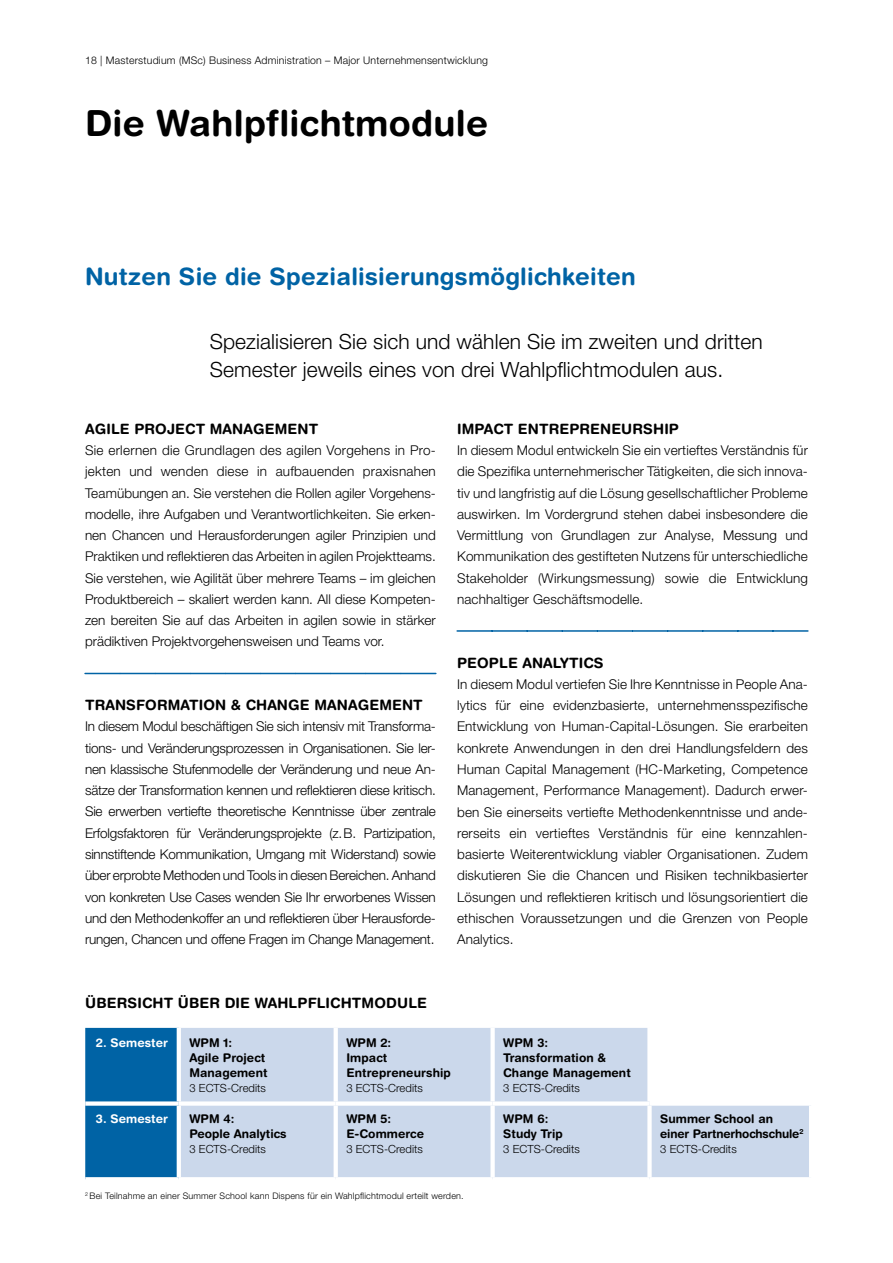
<style>
.page{position:relative;width:893px;height:1263px;background:#fff}
.page>*{position:absolute;margin:0;border:0;box-sizing:border-box;transform-origin:0 0}
.t1{font:700 36px "Helvetica Rounded LT Std";letter-spacing:.005em;color:#000}
.t2{font:700 24px "Helvetica Rounded LT Std";letter-spacing:.01em;color:#0063a5}
.t3{font:300 21px/28.5px "Helvetica Neue LT Pro";letter-spacing:.005em;color:#000}
.t4{font:700 14.25px "Helvetica Rounded LT Std";letter-spacing:.01em;color:#000}
.t5{font:300 13.5px/21.3px "Helvetica Neue LT Pro";color:#000;text-align:justify}
.t6{font:700 12px/15px "Helvetica Rounded LT Std";letter-spacing:.005em;color:#000}
.t7{font:700 12px "Helvetica Rounded LT Std";letter-spacing:.005em;color:#fff}
.t8{font:300 11.25px "Helvetica Neue LT Pro";letter-spacing:.005em;color:#000}
.t9{font:300 10.5px "Helvetica Neue LT Pro";letter-spacing:.02em;color:#000}
.t10{font:300 9px "Helvetica Neue LT Pro";letter-spacing:.02em;color:#000}
</style>
<div class="page">
<svg style="left:85px;top:673px;width:351px;height:1px"></svg>
<svg style="left:457px;top:630px;width:351px;height:2px"></svg>
<div style="left:85px;top:1028px;width:92px;height:149px;background:#0063a5"></div>
<svg style="left:181px;top:1028px;width:628px;height:149px;background:#d1dded"></svg>
<hr style="left:334px;top:1028px;width:4px;height:73px;background:#fff">
<div style="left:490px;top:1028px;width:5px;height:73px;background:#fff"></div>
<div style="left:647px;top:1028px;width:5px;height:73px;background:#fff"></div>
<div style="left:85px;top:1101px;width:94px;height:5px;background:#fff"></div>
<div style="left:179px;top:1101px;width:157px;height:5px;background:#fff"></div>
<div style="left:336px;top:1101px;width:157px;height:5px;background:#fff"></div>
<hr style="left:334px;top:1106px;width:4px;height:71px;background:#fff">
<div style="left:493px;top:1101px;width:156px;height:5px;background:#fff"></div>
<div style="left:490px;top:1106px;width:5px;height:71px;background:#fff"></div>
<div style="left:649px;top:1101px;width:164px;height:5px;background:#fff"></div>
<div style="left:647px;top:1106px;width:5px;height:71px;background:#fff"></div>
<svg style="left:85px;top:1177px;width:94px;height:3px"></svg>
<p class="t9" style="left:85px;top:54px;width:404px">18 | Masterstudium (MSc) Business Administration – Major Unternehmensentwicklung</p>
<h1 class="t1" style="left:85px;top:101px;width:405px">Die Wahlpflichtmodule</h1>
<h2 class="t2" style="left:85px;top:262px;width:552px">Nutzen Sie die Spezialisierungsmöglichkeiten</h2>
<h3 class="t3" style="left:210px;top:327px;width:554px">Spezialisieren Sie sich und wählen Sie im zweiten und dritten<br>Semester jeweils eines von drei Wahlpflichtmodulen aus.</h3>
<p class="t4" style="left:85px;top:420px;width:235px">AGILE PROJECT MANAGEMENT</p>
<p class="t5" style="left:85px;top:439px;width:352px">Sie erlernen die Grundlagen des agilen Vorgehens in Pro&shy;jekten und wenden diese in aufbauenden praxisnahen Teamübungen an. Sie verstehen die Rollen agiler Vorgehens&shy;modelle, ihre Aufgaben und Verantwortlichkeiten. Sie erken&shy;nen Chancen und Herausforderungen agiler Prinzipien und Praktiken und reflektieren das Arbeiten in agilen Projektteams.<br>Sie verstehen, wie Agilität über mehrere Teams – im gleichen Produktbereich – skaliert werden kann. All diese Kompeten&shy;zen bereiten Sie auf das Arbeiten in agilen sowie in stärker prädiktiven Projektvorgehensweisen und Teams vor.</p>
<p class="t4" style="left:85px;top:696px;width:339px">TRANSFORMATION &amp; CHANGE MANAGEMENT</p>
<p class="t5" style="left:85px;top:716px;width:352px">In diesem Modul beschäftigen Sie sich intensiv mit Transforma&shy;tions- und Veränderungsprozessen in Organisationen. Sie ler&shy;nen klassische Stufenmodelle der Veränderung und neue An&shy;sätze der Transformation kennen und reflektieren diese kritisch.<br>Sie erwerben vertiefte theoretische Kenntnisse über zentrale Erfolgsfaktoren für Veränderungsprojekte (z.B. Partizipation, sinnstiftende Kommunikation, Umgang mit Widerstand) sowie über erprobte Methoden und Tools in diesen Bereichen. Anhand von konkreten Use Cases wenden Sie Ihr erworbenes Wissen und den Methodenkoffer an und reflektieren über Herausforde&shy;rungen, Chancen und offene Fragen im Change Management.</p>
<p class="t4" style="left:457px;top:420px;width:223px">IMPACT ENTREPRENEURSHIP</p>
<p class="t5" style="left:457px;top:439px;width:352px">In diesem Modul entwickeln Sie ein vertieftes Verständnis für die Spezifika unternehmerischer Tätigkeiten, die sich innova&shy;tiv und langfristig auf die Lösung gesellschaftlicher Probleme auswirken. Im Vordergrund stehen dabei insbesondere die Vermittlung von Grundlagen zur Analyse, Messung und Kommunikation des gestifteten Nutzens für unterschiedliche Stakeholder (Wirkungsmessung) sowie die Entwicklung nachhaltiger Geschäftsmodelle.</p>
<p class="t4" style="left:457px;top:654px;width:148px">PEOPLE ANALYTICS</p>
<p class="t5" style="left:457px;top:673px;width:352px">In diesem Modul vertiefen Sie Ihre Kenntnisse in People Ana&shy;lytics für eine evidenzbasierte, unternehmensspezifische Entwicklung von Human-Capital-Lösungen. Sie erarbeiten konkrete Anwendungen in den drei Handlungsfeldern des Human Capital Management (HC-Marketing, Competence Management, Performance Management). Dadurch erwer&shy;ben Sie einerseits vertiefte Methodenkenntnisse und ande&shy;rerseits ein vertieftes Verständnis für eine kennzahlen&shy;basierte Weiterentwicklung viabler Organisationen. Zudem diskutieren Sie die Chancen und Risiken technikbasierter Lösungen und reflektieren kritisch und lösungsorientiert die ethischen Voraussetzungen und die Grenzen von People Analytics.</p>
<p class="t4" style="left:85px;top:994px;width:343px">ÜBERSICHT ÜBER DIE WAHLPFLICHTMODULE</p>
<p class="t7" style="left:96px;top:1036px;width:74px">2. Semester</p>
<p class="t6" style="left:189px;top:1035px;width:80px">WPM 1:<br>Agile Project<br>Management</p>
<p class="t8" style="left:189px;top:1081px;width:78px">3 ECTS-Credits</p>
<p class="t6" style="left:346px;top:1035px;width:106px">WPM 2:<br>Impact<br>Entrepreneurship</p>
<p class="t8" style="left:346px;top:1081px;width:78px">3 ECTS-Credits</p>
<p class="t7" style="left:96px;top:1111px;width:74px">3. Semester</p>
<p class="t6" style="left:189px;top:1111px;width:99px">WPM 4:<br>People Analytics</p>
<p class="t8" style="left:189px;top:1142px;width:78px">3 ECTS-Credits</p>
<p class="t6" style="left:346px;top:1111px;width:79px">WPM 5:<br>E-Commerce</p>
<p class="t8" style="left:346px;top:1142px;width:78px">3 ECTS-Credits</p>
<p class="t10" style="left:85px;top:1190px;width:380px"><sup>2</sup> Bei Teilnahme an einer Summer School kann Dispens für ein Wahlpflichtmodul erteilt werden.</p>
<p class="t6" style="left:503px;top:1035px;width:129px">WPM 3:<br>Transformation &amp;<br>Change Management</p>
<p class="t8" style="left:503px;top:1081px;width:78px">3 ECTS-Credits</p>
<p class="t6" style="left:503px;top:1111px;width:61px">WPM 6:<br>Study Trip</p>
<p class="t8" style="left:503px;top:1142px;width:78px">3 ECTS-Credits</p>
<p class="t6" style="left:660px;top:1111px;width:145px">Summer School an einer Partnerhochschule<sup>2</sup></p>
<p class="t8" style="left:660px;top:1142px;width:78px">3 ECTS-Credits</p>
</div>
